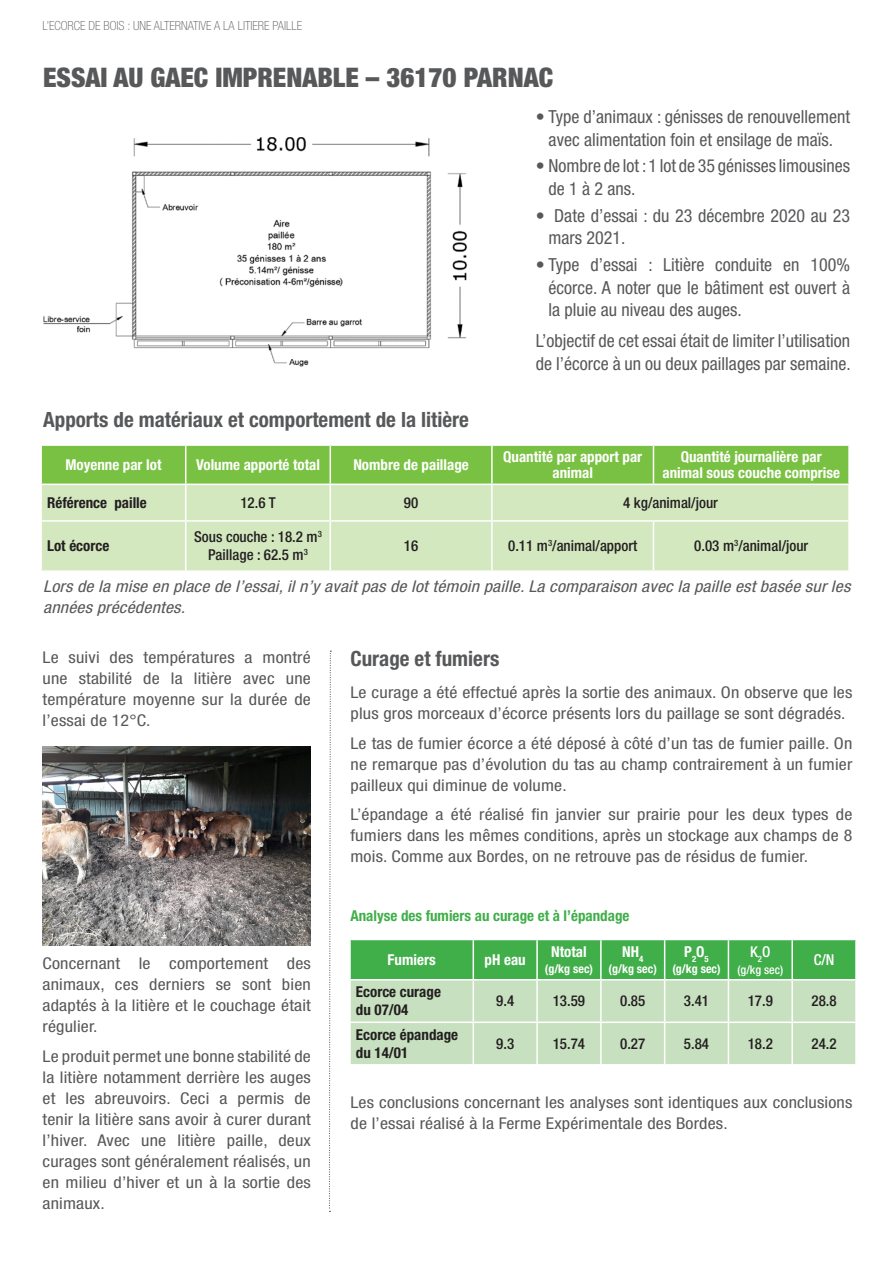
<style>
.page{position:relative;width:893px;height:1263px;background:#fff}
.page>*{position:absolute;margin:0;border:0;box-sizing:border-box;transform-origin:0 0}
.t1{font:900 condensed 27px "Helvetica Neue LT Std";color:#57585a}
.t2{font:700 condensed 21px "Helvetica Neue LT Std";color:#57585a}
.t3{font:condensed 18px/22.5px "Helvetica Neue LT Std";color:#57585a}
.t4{font:condensed 16.2px/21px "Helvetica Neue LT Std";letter-spacing:.01em;color:#57585a;text-align:justify;scale:1.11 1}
.t5{font:italic condensed 16.2px/21px "Helvetica Neue LT Std";letter-spacing:.01em;color:#57585a;scale:1.11 1}
.t6{font:700 condensed 15px/16.5px "Helvetica Neue LT Std";color:#fff;text-align:center}
.t7{font:500 condensed 15px/18px "Helvetica Neue LT Std";color:#231f20;text-align:center}
.t8{font:700 condensed 15px/18px "Helvetica Neue LT Std";color:#231f20}
.t9{font:700 condensed 15px "Helvetica Neue LT Std";color:#40ae49}
.t10{font:500 condensed 15px "Helvetica Neue LT Std";color:#fff}
.t11{font:100 condensed 12.6px "Helvetica Neue LT Std";color:#57585a}
.t12{font:700 condensed 12px "Helvetica Neue LT Std";color:#fff}
.t13{font:500 condensed 12px "Helvetica Neue LT Std";color:#fff}
</style>
<div class="page">
<img style="left:43px;top:137px;width:424px;height:230px">
<img style="left:43px;top:746px;width:268px;height:200px">
<div style="left:42px;top:446px;width:806px;height:38px;background:#79c142"></div>
<div style="left:42px;top:485px;width:806px;height:85px;background:#d4e8c0"></div>
<hr style="left:185px;top:446px;width:1px;height:38px;background:#fff">
<hr style="left:330px;top:446px;width:1px;height:38px;background:#fff">
<hr style="left:491px;top:446px;width:2px;height:38px;background:#fff">
<hr style="left:653px;top:446px;width:1px;height:38px;background:#fff">
<hr style="left:185px;top:485px;width:1px;height:35px;background:#fff">
<hr style="left:330px;top:485px;width:1px;height:35px;background:#fff">
<hr style="left:491px;top:485px;width:2px;height:35px;background:#fff">
<hr style="left:40px;top:520px;width:146px;height:2px;background:#fff">
<hr style="left:186px;top:520px;width:144px;height:2px;background:#fff">
<hr style="left:185px;top:522px;width:1px;height:48px;background:#fff">
<hr style="left:330px;top:520px;width:162px;height:2px;background:#fff">
<hr style="left:330px;top:522px;width:1px;height:48px;background:#fff">
<hr style="left:492px;top:520px;width:161px;height:2px;background:#fff">
<hr style="left:491px;top:522px;width:2px;height:48px;background:#fff">
<hr style="left:653px;top:520px;width:197px;height:2px;background:#fff">
<hr style="left:653px;top:522px;width:1px;height:48px;background:#fff">
<svg style="left:351px;top:940px;width:504px;height:124px;background:#9cd099"></svg>
<hr style="left:473px;top:940px;width:1px;height:39px;background:#fff">
<hr style="left:536px;top:940px;width:2px;height:39px;background:#fff">
<hr style="left:600px;top:940px;width:2px;height:39px;background:#fff">
<hr style="left:664px;top:940px;width:1px;height:39px;background:#fff">
<hr style="left:728px;top:940px;width:1px;height:39px;background:#fff">
<hr style="left:791px;top:940px;width:2px;height:39px;background:#fff">
<hr style="left:349px;top:979px;width:124px;height:1px;background:#fff">
<hr style="left:473px;top:979px;width:64px;height:1px;background:#fff">
<hr style="left:473px;top:980px;width:1px;height:41px;background:#fff">
<hr style="left:537px;top:979px;width:64px;height:1px;background:#fff">
<hr style="left:536px;top:980px;width:2px;height:41px;background:#fff">
<hr style="left:601px;top:979px;width:64px;height:1px;background:#fff">
<hr style="left:600px;top:980px;width:2px;height:41px;background:#fff">
<hr style="left:665px;top:979px;width:63px;height:1px;background:#fff">
<hr style="left:664px;top:980px;width:1px;height:41px;background:#fff">
<hr style="left:728px;top:979px;width:64px;height:1px;background:#fff">
<hr style="left:728px;top:980px;width:1px;height:41px;background:#fff">
<hr style="left:792px;top:979px;width:65px;height:1px;background:#fff">
<hr style="left:791px;top:980px;width:2px;height:41px;background:#fff">
<hr style="left:349px;top:1021px;width:124px;height:2px;background:#fff">
<hr style="left:473px;top:1021px;width:64px;height:2px;background:#fff">
<hr style="left:473px;top:1023px;width:1px;height:41px;background:#fff">
<hr style="left:537px;top:1021px;width:64px;height:2px;background:#fff">
<hr style="left:536px;top:1023px;width:2px;height:41px;background:#fff">
<hr style="left:601px;top:1021px;width:64px;height:2px;background:#fff">
<hr style="left:600px;top:1023px;width:2px;height:41px;background:#fff">
<hr style="left:665px;top:1021px;width:63px;height:2px;background:#fff">
<hr style="left:664px;top:1023px;width:1px;height:41px;background:#fff">
<hr style="left:728px;top:1021px;width:64px;height:2px;background:#fff">
<hr style="left:728px;top:1023px;width:1px;height:41px;background:#fff">
<hr style="left:792px;top:1021px;width:65px;height:2px;background:#fff">
<hr style="left:791px;top:1023px;width:2px;height:41px;background:#fff">
<svg style="left:329px;top:651px;width:2px;height:561px"></svg>
<p class="t11" style="left:43px;top:19px;width:261px">L’ECORCE DE BOIS : UNE ALTERNATIVE A LA LITIERE PAILLE</p>
<h1 class="t1" style="left:43px;top:60px;width:512px">ESSAI AU GAEC IMPRENABLE – 36170 PARNAC</h1>
<p class="t2" style="left:43px;top:406px;width:427px">Apports de matériaux et comportement de la litière</p>
<p class="t3" style="left:536px;top:105px;width:316px;text-align:center">• Type d’animaux : génisses de renouvellement avec alimentation foin et ensilage de maïs.</p>
<p class="t3" style="left:549px;top:155px;width:303px;text-indent:-13px">• Nombre de lot : 1 lot de 35 génisses limousines de 1 à 2 ans.</p>
<p class="t3" style="left:549px;top:204px;width:303px;text-indent:-13px">• Date d’essai : du 23 décembre 2020 au 23 mars 2021.</p>
<p class="t3" style="left:549px;top:253px;width:303px;text-align:justify;text-indent:-13px">• Type d’essai : Litière conduite en 100% écorce. A noter que le bâtiment est ouvert à la pluie au niveau des auges.</p>
<p class="t3" style="left:536px;top:329px;width:317px">L’objectif de cet essai était de limiter l’utilisation de l’écorce à un ou deux paillages par semaine.</p>
<p class="t6" style="left:65px;top:456px;width:98px">Moyenne par lot</p>
<p class="t6" style="left:196px;top:456px;width:125px">Volume apporté total</p>
<p class="t6" style="left:353px;top:456px;width:117px">Nombre de paillage</p>
<p class="t6" style="left:503px;top:448px;width:141px">Quantité par apport par animal</p>
<p class="t6" style="left:662px;top:448px;width:179px">Quantité journalière par animal sous couche comprise</p>
<p class="t8" style="left:47px;top:493px;width:101px">Référence paille</p>
<p class="t7" style="left:240px;top:493px;width:37px">12.6 T</p>
<p class="t7" style="left:404px;top:493px;width:16px">90</p>
<p class="t7" style="left:623px;top:493px;width:96px">4 kg/animal/jour</p>
<p class="t8" style="left:47px;top:537px;width:64px">Lot écorce</p>
<p class="t7" style="left:194px;top:528px;width:129px">Sous couche : 18.2 m<sup>3<br></sup>Paillage : 62.5 m<sup>3</sup></p>
<p class="t7" style="left:404px;top:537px;width:16px">16</p>
<p class="t7" style="left:508px;top:537px;width:131px">0.11 m<sup>3</sup>/animal/apport</p>
<p class="t7" style="left:694px;top:537px;width:116px">0.03 m<sup>3</sup>/animal/jour</p>
<p class="t5" style="left:43px;top:576px;width:729px">Lors de la mise en place de l’essai, il n’y avait pas de lot témoin paille. La comparaison avec la paille est basée sur les années précédentes.</p>
<p class="t4" style="left:43px;top:647px;width:243px">Le suivi des températures a montré une stabilité de la litière avec une température moyenne sur la durée de l’essai de 12°C.</p>
<p class="t2" style="left:350px;top:645px;width:150px">Curage et fumiers</p>
<p class="t4" style="left:350px;top:682px;width:454px">Le curage a été effectué après la sortie des animaux. On observe que les plus gros morceaux d’écorce présents lors du paillage se sont dégradés.</p>
<p class="t4" style="left:350px;top:732px;width:454px">Le tas de fumier écorce a été déposé à côté d’un tas de fumier paille. On ne remarque pas d’évolution du tas au champ contrairement à un fumier pailleux qui diminue de volume.</p>
<p class="t4" style="left:350px;top:804px;width:454px">L’épandage a été réalisé fin janvier sur prairie pour les deux types de fumiers dans les mêmes conditions, après un stockage aux champs de 8 mois. Comme aux Bordes, on ne retrouve pas de résidus de fumier.</p>
<p class="t4" style="left:43px;top:953px;width:243px">Concernant le comportement des animaux, ces derniers se sont bien adaptés à la litière et le couchage était régulier.</p>
<p class="t4" style="left:43px;top:1045px;width:243px">Le produit permet une bonne stabilité de la litière notamment derrière les auges et les abreuvoirs. Ceci a permis de tenir la litière sans avoir à curer durant l’hiver. Avec une litière paille, deux curages sont généralement réalisés, un en milieu d’hiver et un à la sortie des animaux.</p>
<p class="t9" style="left:350px;top:906px;width:280px">Analyse des fumiers au curage et à l’épandage</p>
<p class="t6" style="left:388px;top:951px;width:50px">Fumiers</p>
<p class="t6" style="left:485px;top:951px;width:43px">pH eau</p>
<p class="t6" style="left:551px;top:943px;width:37px">Ntotal</p>
<p class="t12" style="left:545px;top:962px;width:50px">(g/kg sec)</p>
<p class="t6" style="left:622px;top:943px;width:23px">NH<sub>4</sub></p>
<p class="t12" style="left:609px;top:962px;width:50px">(g/kg sec)</p>
<p class="t6" style="left:684px;top:943px;width:26px">P<sub>2</sub>O<sub>5</sub></p>
<p class="t12" style="left:672px;top:962px;width:50px">(g/kg sec)</p>
<p class="t10" style="left:750px;top:943px;width:22px">K<sub>2</sub>O</p>
<p class="t13" style="left:737px;top:962px;width:47px">(g/kg sec)</p>
<p class="t10" style="left:814px;top:951px;width:22px">C/N</p>
<p class="t8" style="left:356px;top:983px;width:86px">Ecorce curage du 07/04</p>
<p class="t7" style="left:496px;top:992px;width:19px">9.4</p>
<p class="t7" style="left:553px;top:992px;width:34px">13.59</p>
<p class="t7" style="left:620px;top:992px;width:27px">0.85</p>
<p class="t7" style="left:684px;top:992px;width:27px">3.41</p>
<p class="t7" style="left:748px;top:992px;width:27px">17.9</p>
<p class="t7" style="left:811px;top:992px;width:27px">28.8</p>
<p class="t8" style="left:356px;top:1025px;width:104px">Ecorce épandage du 14/01</p>
<p class="t7" style="left:496px;top:1034px;width:19px">9.3</p>
<p class="t7" style="left:553px;top:1034px;width:34px">15.74</p>
<p class="t7" style="left:620px;top:1034px;width:27px">0.27</p>
<p class="t7" style="left:684px;top:1034px;width:27px">5.84</p>
<p class="t7" style="left:748px;top:1034px;width:27px">18.2</p>
<p class="t7" style="left:811px;top:1034px;width:27px">24.2</p>
<p class="t4" style="left:350px;top:1091px;width:454px">Les conclusions concernant les analyses sont identiques aux conclusions de l’essai réalisé à la Ferme Expérimentale des Bordes.</p>
</div>
